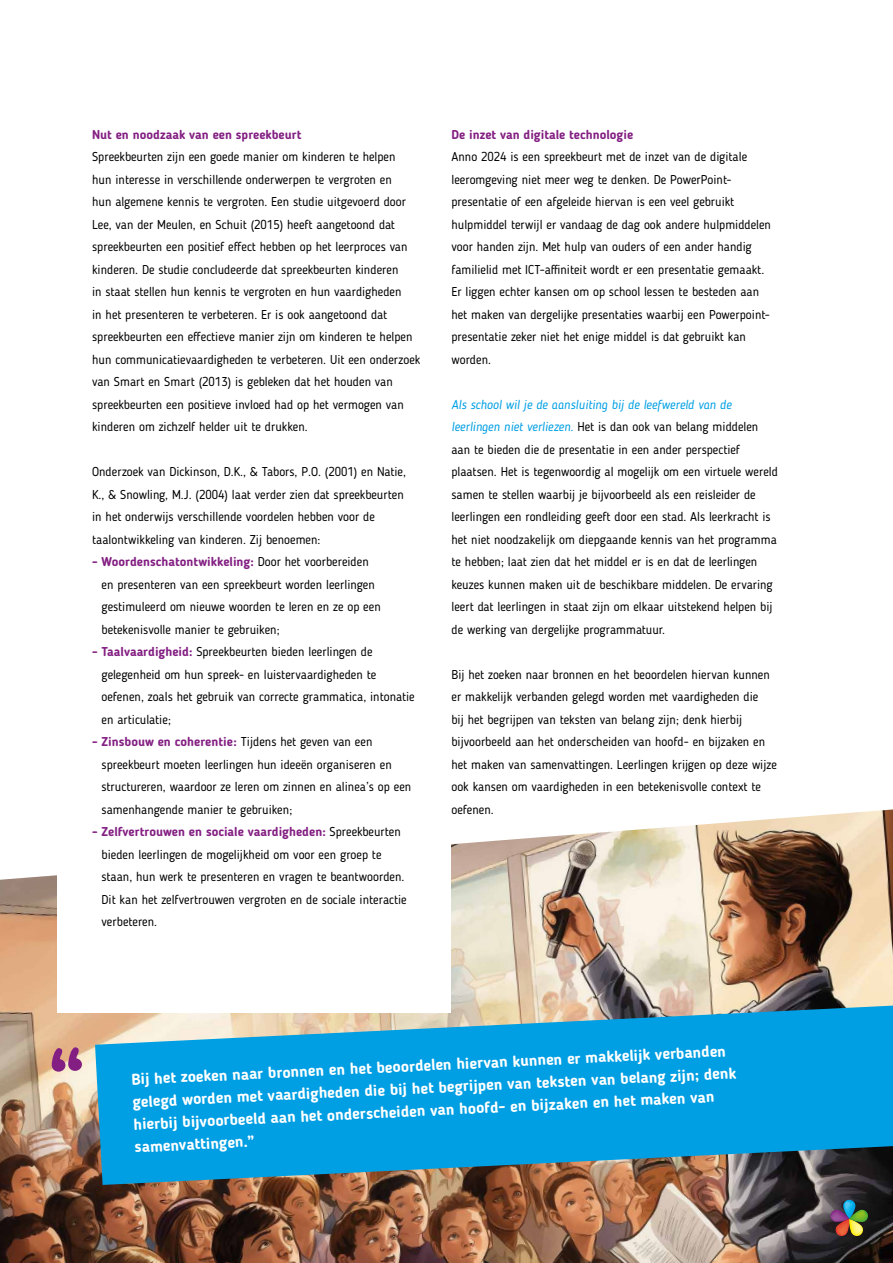
<style>
.page{position:relative;width:893px;height:1263px;background:#fff}
.page>*{position:absolute;margin:0;border:0;box-sizing:border-box;transform-origin:0 0}
.t1{font:700 15.75px/22.2px "Blogger Sans";color:#fff}
.t2{font:12.75px/22.5px "Blogger Sans";color:#000}
.t3{font:700 12.75px "Blogger Sans";color:#831f82}
.s1{font-weight:700;color:#831f82}
.s2{font-style:italic;color:#009fe3}
</style>
<div class="page">
<img style="left:0;top:809px;width:893px;height:454px">
<div style="left:57px;top:356px;width:394px;height:657px;background:#fff"></div>
<svg style="left:831px;top:1200px;width:37px;height:36px"></svg>
<svg style="left:95px;top:1005px;width:798px;height:180px;background:#279ccc"></svg>
<svg style="left:52px;top:1047px;width:30px;height:25px"></svg>
<p class="t3" style="left:92px;top:126px;width:211px">Nut en noodzaak van een spreekbeurt</p>
<p class="t2" style="left:92px;top:145px;width:330px">Spreekbeurten zijn een goede manier om kinderen te helpen<br>hun interesse in verschillende onderwerpen te vergroten en<br>hun algemene kennis te vergroten. Een studie uitgevoerd door Lee, van der Meulen, en Schuit (2015) heeft aangetoond dat spreekbeurten een positief effect hebben op het leerproces van kinderen. De studie concludeerde dat spreekbeurten kinderen<br>in staat stellen hun kennis te vergroten en hun vaardigheden<br>in het presenteren te verbeteren. Er is ook aangetoond dat spreekbeurten een effectieve manier zijn om kinderen te helpen hun communicatievaardigheden te verbeteren. Uit een onderzoek van Smart en Smart (2013) is gebleken dat het houden van spreekbeurten een positieve invloed had op het vermogen van kinderen om zichzelf helder uit te drukken.</p>
<p class="t2" style="left:92px;top:460px;width:315px">Onderzoek van Dickinson, D.K., &amp; Tabors, P.O. (2001) en Natie, K., &amp; Snowling, M.J. (2004) laat verder zien dat spreekbeurten in het onderwijs verschillende voordelen hebben voor de taalontwikkeling van kinderen. Zij benoemen:</p>
<p class="t2" style="left:102px;top:550px;width:281px;text-indent:-9px"><span class="s1">- Woordenschatontwikkeling:</span> Door het voorbereiden en presenteren van een spreekbeurt worden leerlingen gestimuleerd om nieuwe woorden te leren en ze op een betekenisvolle manier te gebruiken;</p>
<p class="t2" style="left:102px;top:640px;width:315px;text-indent:-9px"><span class="s1">- Taalvaardigheid:</span> Spreekbeurten bieden leerlingen de gelegenheid om hun spreek- en luistervaardigheden te oefenen, zoals het gebruik van correcte grammatica, intonatie en articulatie;</p>
<p class="t2" style="left:102px;top:730px;width:311px;text-indent:-9px"><span class="s1">- Zinsbouw en coherentie:</span> Tijdens het geven van een spreekbeurt moeten leerlingen hun ideeën organiseren en structureren, waardoor ze leren om zinnen en alinea’s op een samenhangende manier te gebruiken;</p>
<p class="t2" style="left:102px;top:821px;width:307px;text-indent:-9px"><span class="s1">- Zelfvertrouwen en sociale vaardigheden:</span> Spreekbeurten bieden leerlingen de mogelijkheid om voor een groep te staan, hun werk te presenteren en vragen te beantwoorden.<br>Dit kan het zelfvertrouwen vergroten en de sociale interactie verbeteren.</p>
<p class="t3" style="left:451px;top:127px;width:183px">De inzet van digitale technologie</p>
<p class="t2" style="left:451px;top:146px;width:321px">Anno 2024 is een spreekbeurt met de inzet van de digitale leeromgeving niet meer weg te denken. De PowerPoint&shy;presentatie of een afgeleide hiervan is een veel gebruikt hulpmiddel terwijl er vandaag de dag ook andere hulpmiddelen voor handen zijn. Met hulp van ouders of een ander handig familielid met ICT-affiniteit wordt er een presentatie gemaakt.<br>Er liggen echter kansen om op school lessen te besteden aan het maken van dergelijke presentaties waarbij een Powerpoint&shy;presentatie zeker niet het enige middel is dat gebruikt kan worden.</p>
<p class="t2" style="left:451px;top:393px;width:328px"><span class="s2">Als school wil je de aansluiting bij de leefwereld van de leerlingen niet verliezen.</span> Het is dan ook van belang middelen aan te bieden die de presentatie in een ander perspectief plaatsen. Het is tegenwoordig al mogelijk om een virtuele wereld samen te stellen waarbij je bijvoorbeeld als een reisleider de leerlingen een rondleiding geeft door een stad. Als leerkracht is het niet noodzakelijk om diepgaande kennis van het programma te hebben; laat zien dat het middel er is en dat de leerlingen keuzes kunnen maken uit de beschikbare middelen. De ervaring leert dat leerlingen in staat zijn om elkaar uitstekend helpen bij de werking van dergelijke programmatuur.</p>
<p class="t2" style="left:451px;top:663px;width:327px">Bij het zoeken naar bronnen en het beoordelen hiervan kunnen er makkelijk verbanden gelegd worden met vaardigheden die<br>bij het begrijpen van teksten van belang zijn; denk hierbij bijvoorbeeld aan het onderscheiden van hoofd- en bijzaken en het maken van samenvattingen. Leerlingen krijgen op deze wijze ook kansen om vaardigheden in een betekenisvolle context te oefenen.</p>
<p class="t1" style="left:131px;top:1069px;width:606px;rotate:-3deg">Bij het zoeken naar bronnen en het beoordelen hiervan kunnen er makkelijk verbanden gelegd worden met vaardigheden die bij het begrijpen van teksten van belang zijn; denk hierbij bijvoorbeeld aan het onderscheiden van hoofd- en bijzaken en het maken van samenvattingen.”</p>
</div>
